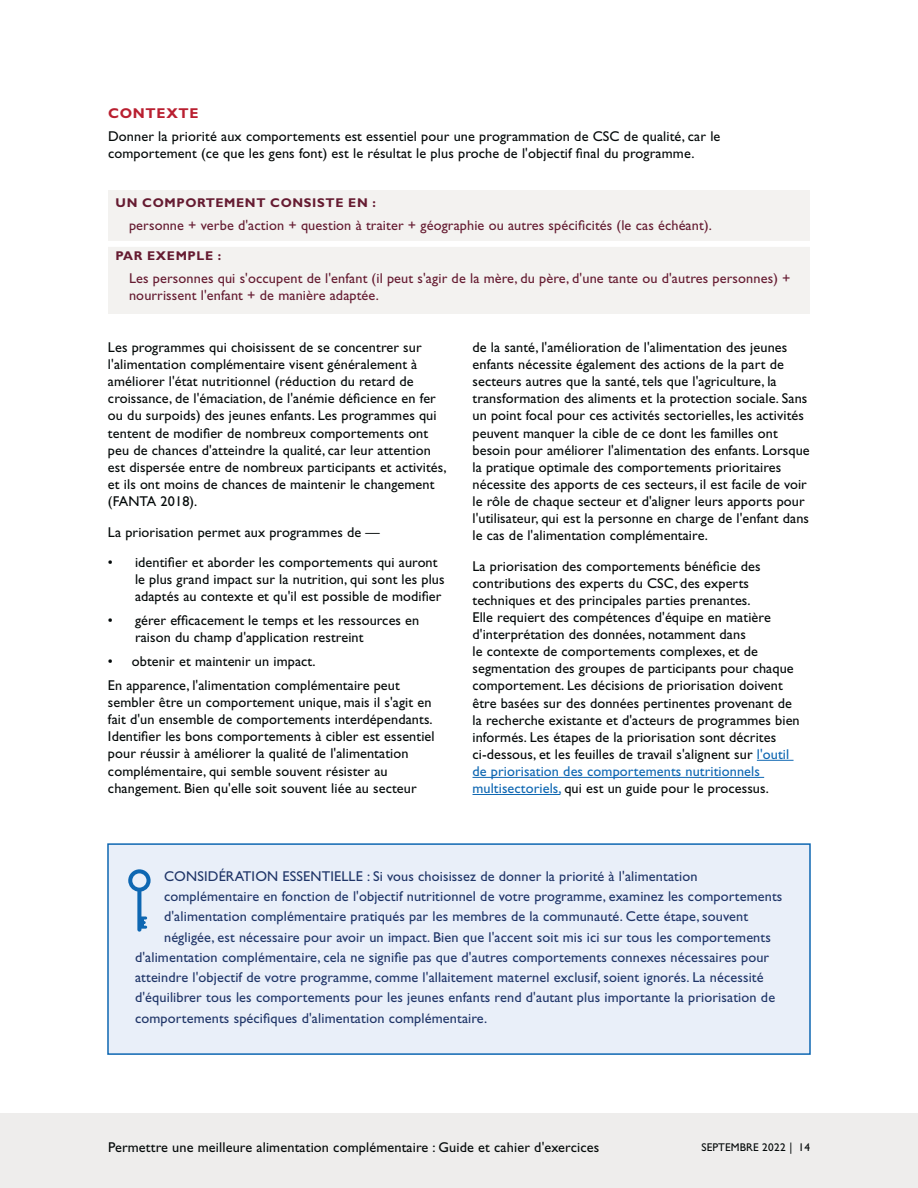
<style>
.page{position:relative;width:918px;height:1188px;background:#fff}
.page>*{position:absolute;margin:0;border:0;box-sizing:border-box;transform-origin:0 0}
.t1{font:14.25px/17.1px "Gill Sans Std";letter-spacing:.01em;color:#040909}
.t2{font:14.25px "Gill Sans Std";letter-spacing:.01em;color:#1f3568}
.t3{font:14.25px/17.1px "Gill Sans Std";letter-spacing:.01em;color:#651b31}
.t4{font:700 14.25px "Gill Sans Std";letter-spacing:.05em;color:#b91f30}
.t5{font:700 12.75px "Gill Sans Std";letter-spacing:.05em;color:#651b31}
.t6{font:11.25px "Gill Sans Std";letter-spacing:.01em;color:#040909}
.s1{color:#0e67b2}
</style>
<div class="page">
<div style="left:0;top:1114px;width:918px;height:74px;background:#eeedec"></div>
<div style="left:108px;top:191px;width:702px;height:23px;background:#f3f2f0"></div>
<div style="left:108px;top:214px;width:702px;height:30px;background:#f3f2f0"></div>
<div style="left:108px;top:244px;width:702px;height:23px;background:#f3f2f0"></div>
<div style="left:108px;top:267px;width:702px;height:47px;background:#f3f2f0"></div>
<div style="left:108px;top:241px;width:702px;height:6px;background:#fff"></div>
<hr style="left:757px;top:760px;width:37px;height:1px;background:#0e67b2">
<hr style="left:472px;top:777px;width:292px;height:1px;background:#0e67b2">
<hr style="left:472px;top:794px;width:88px;height:1px;background:#0e67b2">
<div style="left:108px;top:844px;width:702px;height:210px;background:#e9eff9"></div>
<div style="left:107px;top:843px;width:704px;height:212px;border:2px solid #0e67b2"></div>
<svg style="left:128px;top:869px;width:23px;height:63px"></svg>
<h3 class="t4" style="left:108px;top:108px;width:92px">CONTEXTE</h3>
<p class="t1" style="left:108px;top:129px;width:614px">Donner la priorité aux comportements est essentiel pour une programmation de CSC de qualité, car le comportement (ce que les gens font) est le résultat le plus proche de l'objectif final du programme.</p>
<h4 class="t5" style="left:116px;top:198px;width:262px">UN COMPORTEMENT CONSISTE EN :</h4>
<p class="t3" style="left:129px;top:219px;width:584px">personne + verbe d'action + question à traiter + géographie ou autres spécificités (le cas échéant).</p>
<h4 class="t5" style="left:116px;top:251px;width:107px">PAR EXEMPLE :</h4>
<p class="t3" style="left:129px;top:272px;width:663px">Les personnes qui s'occupent de l'enfant (il peut s'agir de la mère, du père, d'une tante ou d'autres personnes) + nourrissent l'enfant + de manière adaptée.</p>
<p class="t1" style="left:108px;top:340px;width:340px">Les programmes qui choisissent de se concentrer sur l'alimentation complémentaire visent généralement à améliorer l'état nutritionnel (réduction du retard de croissance, de l'émaciation, de l'anémie déficience en fer ou du surpoids) des jeunes enfants. Les programmes qui tentent de modifier de nombreux comportements ont peu de chances d'atteindre la qualité, car leur attention est dispersée entre de nombreux participants et activités, et ils ont moins de chances de maintenir le changement (FANTA 2018).</p>
<p class="t1" style="left:108px;top:525px;width:273px">La priorisation permet aux programmes de —</p>
<p class="t1" style="left:135px;top:555px;width:311px;text-indent:-27px">• identifier et aborder les comportements qui auront le plus grand impact sur la nutrition, qui sont les plus adaptés au contexte et qu'il est possible de modifier</p>
<p class="t1" style="left:135px;top:613px;width:286px;text-indent:-27px">• gérer efficacement le temps et les ressources en raison du champ d'application restreint</p>
<p class="t1" style="left:108px;top:654px;width:209px">• obtenir et maintenir un impact.</p>
<p class="t1" style="left:108px;top:678px;width:328px">En apparence, l'alimentation complémentaire peut sembler être un comportement unique, mais il s'agit en fait d'un ensemble de comportements interdépendants.<br>Identifier les bons comportements à cibler est essentiel pour réussir à améliorer la qualité de l'alimentation complémentaire, qui semble souvent résister au changement. Bien qu'elle soit souvent liée au secteur</p>
<p class="t1" style="left:472px;top:340px;width:339px">de la santé, l'amélioration de l'alimentation des jeunes enfants nécessite également des actions de la part de secteurs autres que la santé, tels que l'agriculture, la transformation des aliments et la protection sociale. Sans un point focal pour ces activités sectorielles, les activités peuvent manquer la cible de ce dont les familles ont besoin pour améliorer l'alimentation des enfants. Lorsque la pratique optimale des comportements prioritaires nécessite des apports de ces secteurs, il est facile de voir le rôle de chaque secteur et d'aligner leurs apports pour l'utilisateur, qui est la personne en charge de l'enfant dans le cas de l'alimentation complémentaire.</p>
<p class="t1" style="left:472px;top:559px;width:329px">La priorisation des comportements bénéficie des contributions des experts du CSC, des experts techniques et des principales parties prenantes.<br>Elle requiert des compétences d'équipe en matière d'interprétation des données, notamment dans<br>le contexte de comportements complexes, et de segmentation des groupes de participants pour chaque comportement. Les décisions de priorisation doivent être basées sur des données pertinentes provenant de la recherche existante et d'acteurs de programmes bien informés. Les étapes de la priorisation sont décrites ci-dessous, et les feuilles de travail s'alignent sur <span class="s1">l'outil de priorisation des comportements nutritionnels multisectoriels,</span> qui est un guide pour le processus.</p>
<p class="t2" style="left:164px;top:871px;width:535px">CONSIDÉRATION ESSENTIELLE : Si vous choisissez de donner la priorité à l'alimentation</p>
<p class="t2" style="left:164px;top:891px;width:620px">complémentaire en fonction de l'objectif nutritionnel de votre programme, examinez les comportements</p>
<p class="t2" style="left:164px;top:911px;width:586px">d'alimentation complémentaire pratiqués par les membres de la communauté. Cette étape, souvent</p>
<p class="t2" style="left:164px;top:931px;width:608px">négligée, est nécessaire pour avoir un impact. Bien que l'accent soit mis ici sur tous les comportements</p>
<p class="t2" style="left:135px;top:952px;width:636px">d'alimentation complémentaire, cela ne signifie pas que d'autres comportements connexes nécessaires pour</p>
<p class="t2" style="left:135px;top:972px;width:630px">atteindre l'objectif de votre programme, comme l'allaitement maternel exclusif, soient ignorés. La nécessité</p>
<p class="t2" style="left:135px;top:992px;width:642px">d'équilibrer tous les comportements pour les jeunes enfants rend d'autant plus importante la priorisation de</p>
<p class="t2" style="left:135px;top:1012px;width:354px">comportements spécifiques d'alimentation complémentaire.</p>
<p class="t1" style="left:108px;top:1141px;width:493px">Permettre une meilleure alimentation complémentaire : Guide et cahier d'exercices</p>
<p class="t6" style="left:701px;top:1143px;width:110px">SEPTEMBRE 2022 | 14</p>
</div>
